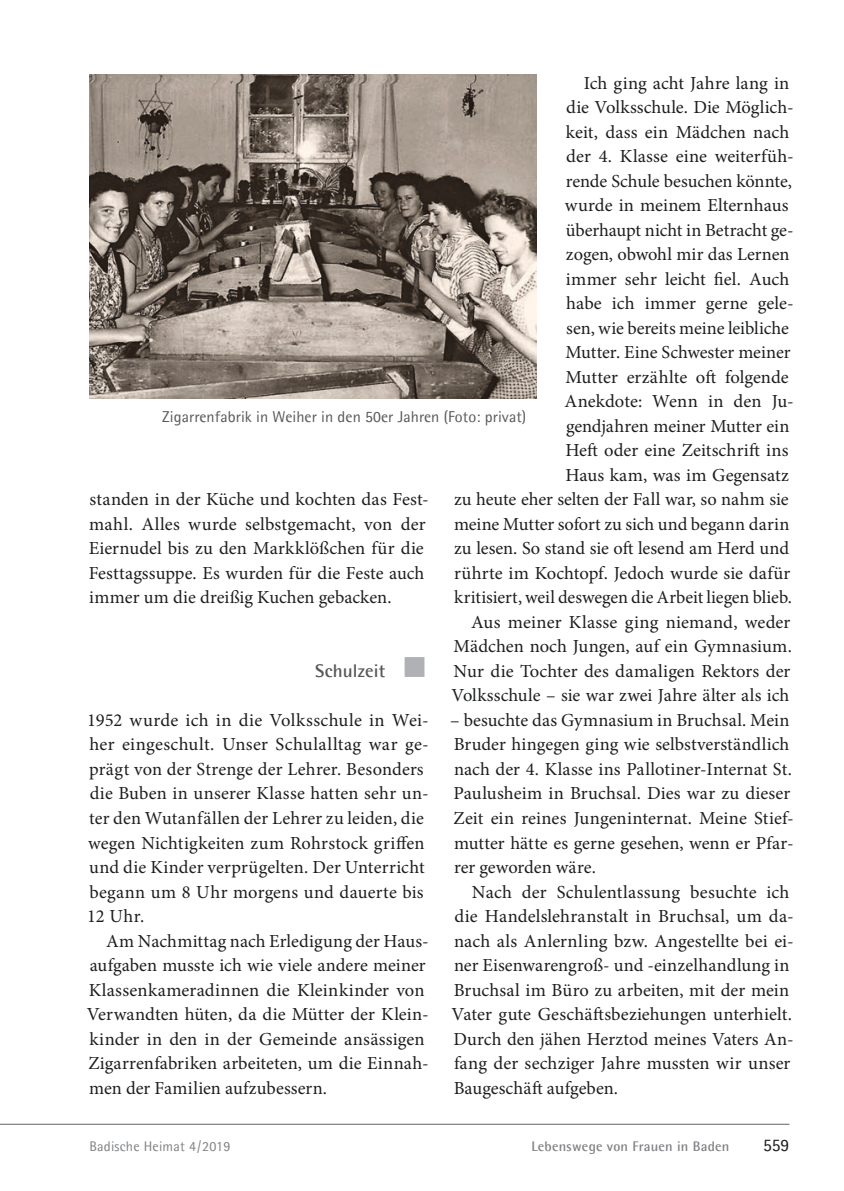
<style>
.page{position:relative;width:844px;height:1191px;background:#fff}
.page>*{position:absolute;margin:0;border:0;box-sizing:border-box;transform-origin:0 0}
.t1{font:18.38px/24.5px "Minion Pro";letter-spacing:.005em;color:#1d1e1f}
.t2{font:700 18.38px "Agfa Rotis Semisans";letter-spacing:.01em;color:#57585a}
.t3{font:17.5px "Agfa Rotis Semisans";color:#1d1e1f}
.t4{font:15.75px "Agfa Rotis Semisans";letter-spacing:.005em;color:#57585a}
.t5{font:700 14px "Agfa Rotis Semisans";letter-spacing:.015em;color:#808285}
.t6{font:14px "Agfa Rotis Semisans";letter-spacing:.015em;color:#808285}
</style>
<div class="page">
<hr style="left:0;top:1124px;width:789px;height:1px;background:#636366">
<div style="left:404px;top:657px;width:20px;height:20px;background:#b0b1b5"></div>
<img style="left:89px;top:74px;width:447px;height:324px">
<p class="t1" style="left:451px;top:72px;width:343px;text-align:right">Ich ging acht Jahre lang in<br>die Volksschule. Die Möglich-<br>keit, dass ein Mädchen nach<br>der 4. Klasse eine weiterfüh-<br>rende Schule besuchen könnte,<br>wurde in meinem Elternhaus<br>überhaupt nicht in Betracht ge-<br>zogen, obwohl mir das Lernen<br>immer sehr leicht fiel. Auch<br>habe ich immer gerne gele-<br>sen, wie bereits meine leibliche<br>Mutter. Eine Schwester meiner<br>Mutter erzählte oft folgende<br>Anekdote: Wenn in den Ju-<br>gendjahren meiner Mutter ein<br>Heft oder eine Zeitschrift ins<br>Haus kam, was im Gegensatz<br>zu heute eher selten der Fall war, so nahm sie meine Mutter sofort zu sich und begann darin zu lesen. So stand sie oft lesend am Herd und rührte im Kochtopf. Jedoch wurde sie dafür kritisiert, weil deswegen die Arbeit liegen blieb.<br>Aus meiner Klasse ging niemand, weder Mädchen noch Jungen, auf ein Gymnasium.<br>Nur die Tochter des damaligen Rektors der Volksschule – sie war zwei Jahre älter als ich</p>
<p class="t1" style="left:450px;top:709px;width:340px">– besuchte das Gymnasium in Bruchsal. Mein</p>
<p class="t1" style="left:453px;top:734px;width:337px">Bruder hingegen ging wie selbstverständlich</p>
<p class="t1" style="left:454px;top:758px;width:339px">nach der 4. Klasse ins Pallotiner-Internat St.</p>
<p class="t1" style="left:453px;top:783px;width:338px">Paulusheim in Bruchsal. Dies war zu dieser</p>
<p class="t1" style="left:453px;top:807px;width:342px">Zeit ein reines Jungeninternat. Meine Stief-</p>
<p class="t1" style="left:454px;top:832px;width:341px">mutter hätte es gerne gesehen, wenn er Pfar-</p>
<p class="t1" style="left:454px;top:856px;width:143px">rer geworden wäre.</p>
<p class="t1" style="left:472px;top:881px;width:319px">Nach der Schulentlassung besuchte ich</p>
<p class="t1" style="left:454px;top:905px;width:340px">die Handelslehranstalt in Bruchsal, um da-</p>
<p class="t1" style="left:454px;top:930px;width:341px">nach als Anlernling bzw. Angestellte bei ei-</p>
<p class="t1" style="left:454px;top:954px;width:337px">ner Eisenwarengroß- und -einzelhandlung in</p>
<p class="t1" style="left:453px;top:979px;width:337px">Bruchsal im Büro zu arbeiten, mit der mein</p>
<p class="t1" style="left:451px;top:1003px;width:342px">Vater gute Geschäftsbeziehungen unterhielt.</p>
<p class="t1" style="left:453px;top:1028px;width:341px">Durch den jähen Herztod meines Vaters An-</p>
<p class="t1" style="left:454px;top:1052px;width:338px">fang der sechziger Jahre mussten wir unser</p>
<p class="t1" style="left:453px;top:1077px;width:166px">Baugeschäft aufgeben.</p>
<p class="t4" style="left:162px;top:407px;width:365px">Zigarrenfabrik in Weiher in den 50er Jahren (Foto: privat)</p>
<p class="t1" style="left:89px;top:489px;width:341px">standen in der Küche und kochten das Fest&shy;mahl. Alles wurde selbstgemacht, von der Eiernudel bis zu den Markklößchen für die Festtagssuppe. Es wurden für die Feste auch immer um die dreißig Kuchen gebacken.</p>
<p class="t2" style="left:315px;top:659px;width:71px">Schulzeit</p>
<p class="t1" style="left:87px;top:709px;width:343px">1952 wurde ich in die Volksschule in Wei-</p>
<p class="t1" style="left:89px;top:734px;width:341px">her eingeschult. Unser Schulalltag war ge-</p>
<p class="t1" style="left:89px;top:758px;width:336px">prägt von der Strenge der Lehrer. Besonders</p>
<p class="t1" style="left:90px;top:783px;width:340px">die Buben in unserer Klasse hatten sehr un-</p>
<p class="t1" style="left:89px;top:807px;width:336px">ter den Wutanfällen der Lehrer zu leiden, die</p>
<p class="t1" style="left:88px;top:832px;width:338px">wegen Nichtigkeiten zum Rohrstock griffen</p>
<p class="t1" style="left:89px;top:856px;width:337px">und die Kinder verprügelten. Der Unterricht</p>
<p class="t1" style="left:89px;top:881px;width:335px">begann um 8 Uhr morgens und dauerte bis</p>
<p class="t1" style="left:87px;top:905px;width:59px">12 Uhr.</p>
<p class="t1" style="left:106px;top:929px;width:324px">Am Nachmittag nach Erledigung der Haus-</p>
<p class="t1" style="left:90px;top:954px;width:337px">aufgaben musste ich wie viele andere meiner</p>
<p class="t1" style="left:89px;top:979px;width:337px">Klassenkameradinnen die Kleinkinder von</p>
<p class="t1" style="left:87px;top:1003px;width:343px">Verwandten hüten, da die Mütter der Klein-</p>
<p class="t1" style="left:89px;top:1028px;width:336px">kinder in den in der Gemeinde ansässigen</p>
<p class="t1" style="left:88px;top:1052px;width:342px">Zigarrenfabriken arbeiteten, um die Einnah-</p>
<p class="t1" style="left:89px;top:1077px;width:239px">men der Familien aufzubessern.</p>
<p class="t6" style="left:89px;top:1137px;width:142px">Badische Heimat 4 / 2019</p>
<p class="t5" style="left:531px;top:1137px;width:199px">Lebenswege von Frauen in Baden</p>
<p class="t3" style="left:762px;top:1134px;width:28px">559</p>
</div>
